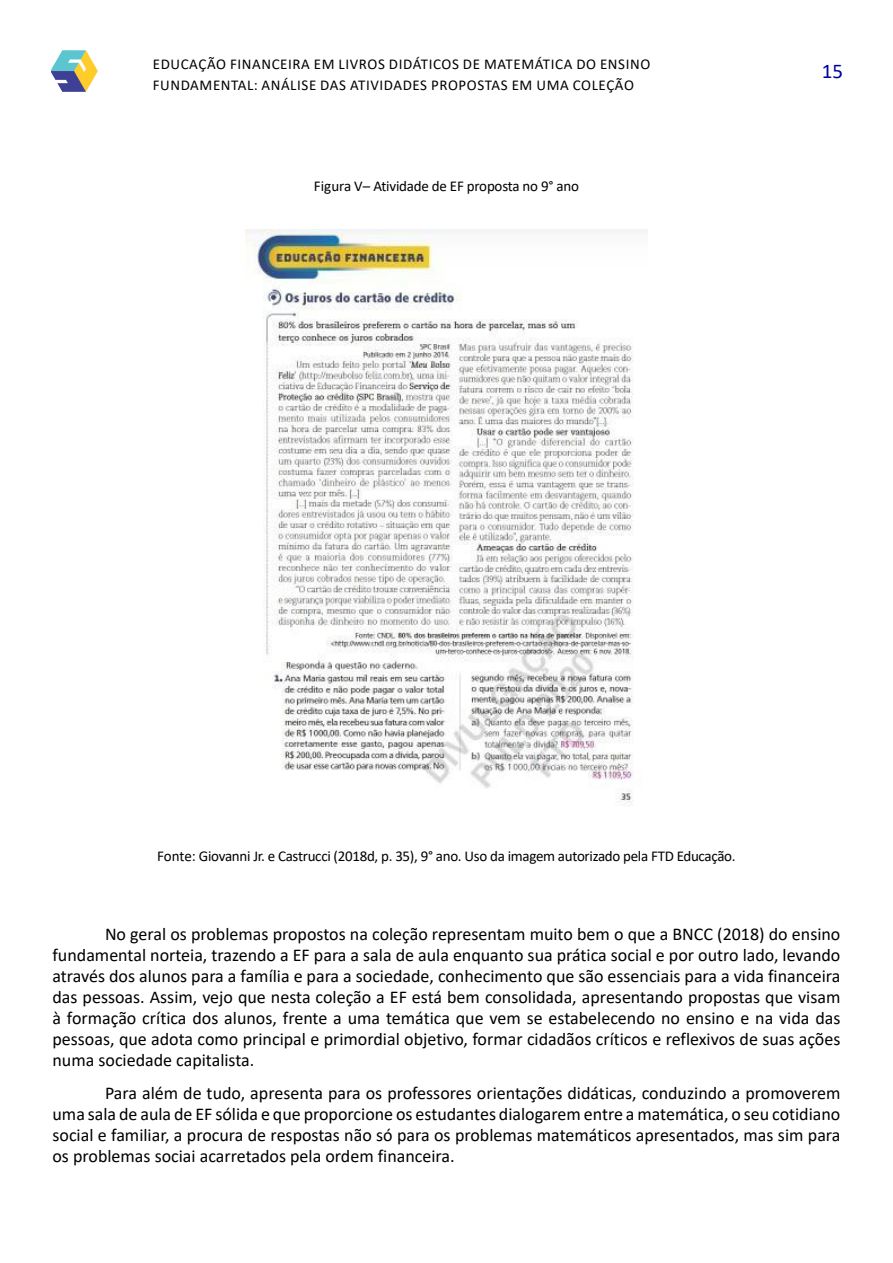
<style>
.page{position:relative;width:893px;height:1263px;background:#fff}
.page>*{position:absolute;margin:0;border:0;box-sizing:border-box;transform-origin:0 0}
.t1{font:21px "Calibri";color:#00009c}
.PARÁGRAFO_MATEMÁTICA{font:18px/21px "Calibri";color:#000;text-align:justify}
.LEGENDAS{font:15px/21px "Calibri";letter-spacing:.04em;color:#000}
.LEGENDAS-2{font:15px "Calibri";letter-spacing:-.02em;color:#000}
.LEGENDAS-3{font:15px "Calibri";color:#000}
</style>
<div class="page">
<img style="left:51px;top:51px;width:47px;height:41px">
<img style="left:246px;top:230px;width:401px;height:576px">
<p class="LEGENDAS" style="left:153px;top:53px;width:499px">EDUCAÇÃO FINANCEIRA EM LIVROS DIDÁTICOS DE MATEMÁTICA DO ENSINO<br>FUNDAMENTAL: ANÁLISE DAS ATIVIDADES PROPOSTAS EM UMA COLEÇÃO</p>
<p class="LEGENDAS-3" style="left:314px;top:176px;width:267px">Figura V– Atividade de EF proposta no 9° ano</p>
<p class="t1" style="left:822px;top:56px;width:23px">15</p>
<p class="LEGENDAS-2" style="left:157px;top:846px;width:580px">Fonte: Giovanni Jr. e Castrucci (2018d, p. 35), 9° ano. Uso da imagem autorizado pela FTD Educação.</p>
<p class="PARÁGRAFO_MATEMÁTICA" style="left:52px;top:923px;width:789px;text-indent:52px">No geral os problemas propostos na coleção representam muito bem o que a BNCC (2018) do ensino fundamental norteia, trazendo a EF para a sala de aula enquanto sua prática social e por outro lado, levando através dos alunos para a família e para a sociedade, conhecimento que são essenciais para a vida financeira das pessoas. Assim, vejo que nesta coleção a EF está bem consolidada, apresentando propostas que visam à formação crítica dos alunos, frente a uma temática que vem se estabelecendo no ensino e na vida das pessoas, que adota como principal e primordial objetivo, formar cidadãos críticos e reflexivos de suas ações numa sociedade capitalista.</p>
<p class="PARÁGRAFO_MATEMÁTICA" style="left:52px;top:1082px;width:789px;text-indent:52px">Para além de tudo, apresenta para os professores orientações didáticas, conduzindo a promoverem uma sala de aula de EF sólida e que proporcione os estudantes dialogarem entre a matemática, o seu cotidiano social e familiar, a procura de respostas não só para os problemas matemáticos apresentados, mas sim para os problemas sociai acarretados pela ordem financeira.</p>
</div>
